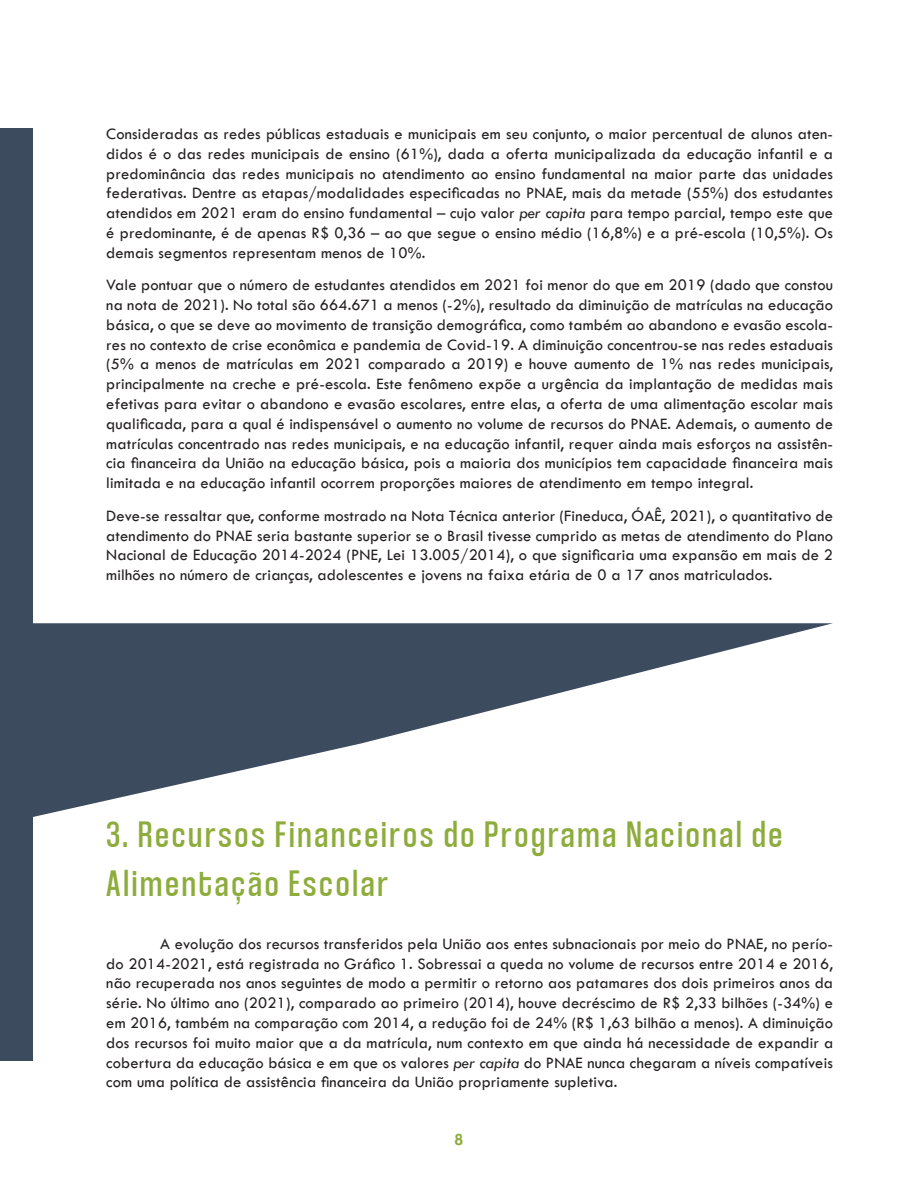
<style>
.page{position:relative;width:918px;height:1188px;background:#fff}
.page>*{position:absolute;margin:0;border:0;box-sizing:border-box;transform-origin:0 0}
.t1{font:39px/49.5px "Coolvetica Condensed Rg";letter-spacing:.07em;color:#8dac3c}
.t2{font:16.5px/19.8px "Tw Cen";letter-spacing:.01em;color:#231f20;text-align:justify}
.t3{font:16.5px "Coolvetica Rg";color:#8dac3c}
.s1{font-style:italic}
</style>
<div class="page">
<div style="left:0;top:128px;width:33px;height:932px;background:#3d4b5f"></div>
<svg style="left:33px;top:623px;width:800px;height:194px;fill:#3d4b5f"></svg>
<p class="t2" style="left:106px;top:124px;width:728px">Consideradas as redes públicas estaduais e municipais em seu conjunto, o maior percentual de alunos aten&shy;didos é o das redes municipais de ensino (61%), dada a oferta municipalizada da educação infantil e a predominância das redes municipais no atendimento ao ensino fundamental na maior parte das unidades federativas. Dentre as etapas/modalidades especificadas no PNAE, mais da metade (55%) dos estudantes atendidos em 2021 eram do ensino fundamental – cujo valor <span class="s1">per capita</span> para tempo parcial, tempo este que é predominante, é de apenas R$ 0,36 – ao que segue o ensino médio (16,8%) e a pré-escola (10,5%). Os demais segmentos representam menos de 10%.</p>
<p class="t2" style="left:106px;top:275px;width:728px">Vale pontuar que o número de estudantes atendidos em 2021 foi menor do que em 2019 (dado que constou na nota de 2021). No total são 664.671 a menos (-2%), resultado da diminuição de matrículas na educação básica, o que se deve ao movimento de transição demográfica, como também ao abandono e evasão escola&shy;res no contexto de crise econômica e pandemia de Covid-19. A diminuição concentrou-se nas redes estaduais (5% a menos de matrículas em 2021 comparado a 2019) e houve aumento de 1% nas redes municipais, principalmente na creche e pré-escola. Este fenômeno expõe a urgência da implantação de medidas mais efetivas para evitar o abandono e evasão escolares, entre elas, a oferta de uma alimentação escolar mais qualificada, para a qual é indispensável o aumento no volume de recursos do PNAE. Ademais, o aumento de matrículas concentrado nas redes municipais, e na educação infantil, requer ainda mais esforços na assistên&shy;cia financeira da União na educação básica, pois a maioria dos municípios tem capacidade financeira mais limitada e na educação infantil ocorrem proporções maiores de atendimento em tempo integral.</p>
<p class="t2" style="left:106px;top:506px;width:728px">Deve-se ressaltar que, conforme mostrado na Nota Técnica anterior (Fineduca, ÓAÊ, 2021), o quantitativo de atendimento do PNAE seria bastante superior se o Brasil tivesse cumprido as metas de atendimento do Plano Nacional de Educação 2014-2024 (PNE, Lei 13.005/2014), o que significaria uma expansão em mais de 2 milhões no número de crianças, adolescentes e jovens na faixa etária de 0 a 17 anos matriculados.</p>
<h1 class="t1" style="left:106px;top:808px;width:678px">3. Recursos Financeiros do Programa Nacional de<br>Alimentação Escolar</h1>
<p class="t2" style="left:106px;top:934px;width:728px;text-indent:54px">A evolução dos recursos transferidos pela União aos entes subnacionais por meio do PNAE, no perío&shy;do 2014-2021, está registrada no Gráfico 1. Sobressai a queda no volume de recursos entre 2014 e 2016, não recuperada nos anos seguintes de modo a permitir o retorno aos patamares dos dois primeiros anos da série. No último ano (2021), comparado ao primeiro (2014), houve decréscimo de R$ 2,33 bilhões (-34%) e em 2016, também na comparação com 2014, a redução foi de 24% (R$ 1,63 bilhão a menos). A diminuição dos recursos foi muito maior que a da matrícula, num contexto em que ainda há necessidade de expandir a cobertura da educação básica e em que os valores <span class="s1">per capita</span> do PNAE nunca chegaram a níveis compatíveis com uma política de assistência financeira da União propriamente supletiva.</p>
<p class="t3" style="left:455px;top:1130px;width:10px">8</p>
</div>
